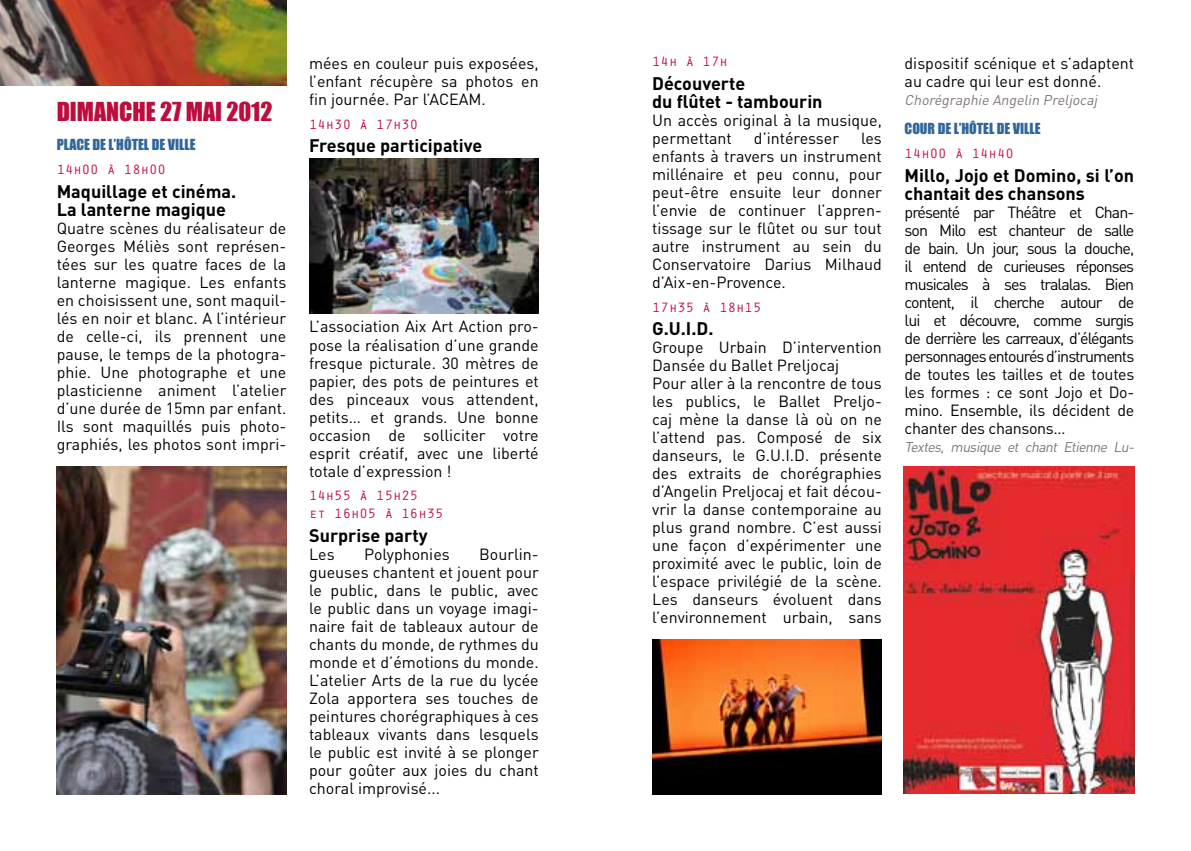
<style>
.page{position:relative;width:1191px;height:851px;background:#fff}
.page>*{position:absolute;margin:0;border:0;box-sizing:border-box;transform-origin:0 0}
.t1{font:24px "Impact";color:#bd0d3d}
.t2{font:700 18px/18px "DIN Pro";color:#000}
.t3{font:16px/18px "DIN Pro";color:#000;text-align:justify}
.t4{font:14px/18px "Orator Std";color:#bd0d3d}
.t5{font:italic 14px "DIN Pro";color:#7e7675}
.t6{font:14px "Impact";color:#30679b}
</style>
<div class="page">
<img style="left:0;top:0;width:286px;height:85px">
<img style="left:652px;top:639px;width:230px;height:155px">
<img style="left:903px;top:466px;width:231px;height:327px">
<img style="left:309px;top:159px;width:230px;height:154px">
<img style="left:57px;top:466px;width:229px;height:328px">
<h1 class="t1" style="left:57px;top:93px;width:217px">DIMANCHE 27 MAI 2012</h1>
<p class="t6" style="left:57px;top:134px;width:140px">PLACE DE L’HÔTEL DE VILLE</p>
<p class="t4" style="left:57px;top:160px;width:111px">14h00 à 18h00</p>
<p class="t2" style="left:57px;top:181px;width:181px">Maquillage et cinéma.<br>La lanterne magique</p>
<p class="t3" style="left:57px;top:218px;width:231px">Quatre scènes du réalisateur de Georges Méliès sont représen&shy;tées sur les quatre faces de la lanterne magique. Les enfants en choisissent une, sont maquil&shy;lés en noir et blanc. A l’intérieur de celle-ci, ils prennent une pause, le temps de la photogra&shy;phie. Une photographe et une plasticienne animent l’atelier d’une durée de 15mn par enfant.<br>Ils sont maquillés puis photo&shy;graphiés, les photos sont impri-</p>
<p class="t3" style="left:309px;top:53px;width:231px">mées en couleur puis exposées, l’enfant récupère sa photos en fin journée. Par l’ACEAM.</p>
<p class="t4" style="left:309px;top:114px;width:111px">14h30 à 17h30</p>
<p class="t2" style="left:309px;top:136px;width:175px">Fresque participative</p>
<p class="t3" style="left:309px;top:317px;width:231px">L’association Aix Art Action pro&shy;pose la réalisation d’une grande fresque picturale. 30 mètres de papier, des pots de peintures et des pinceaux vous attendent, petits… et grands. Une bonne occasion de solliciter votre esprit créatif, avec une liberté totale d’expression !</p>
<p class="t4" style="left:309px;top:486px;width:136px">14h55 à 15h25<br>et 16h05 à 16h35</p>
<p class="t2" style="left:309px;top:525px;width:120px">Surprise party</p>
<p class="t3" style="left:309px;top:544px;width:27px">Les</p>
<p class="t3" style="left:364px;top:544px;width:87px">Polyphonies</p>
<p class="t3" style="left:309px;top:544px;width:231px;text-indent:170px">Bourlin&shy;gueuses chantent et jouent pour le public, dans le public, avec le public dans un voyage imagi&shy;naire fait de tableaux autour de chants du monde, de rythmes du monde et d’émotions du monde.<br>L’atelier Arts de la rue du lycée Zola apportera ses touches de peintures chorégraphiques à ces tableaux vivants dans lesquels le public est invité à se plonger pour goûter aux joies du chant choral improvisé...</p>
<p class="t4" style="left:652px;top:52px;width:77px">14h à 17h</p>
<p class="t2" style="left:652px;top:73px;width:172px">Découverte<br>du flûtet - tambourin</p>
<p class="t3" style="left:652px;top:110px;width:231px">Un accès original à la musique, permettant</p>
<p class="t3" style="left:754px;top:128px;width:87px">d’intéresser</p>
<p class="t3" style="left:652px;top:128px;width:231px;text-indent:209px">les enfants à travers un instrument millénaire et peu connu, pour peut-être ensuite leur donner l’envie de continuer l’appren&shy;tissage sur le flûtet ou sur tout autre instrument au sein du Conservatoire Darius Milhaud d’Aix-en-Provence.</p>
<p class="t4" style="left:652px;top:297px;width:111px">17h35 à 18h15</p>
<p class="t2" style="left:652px;top:319px;width:63px">G.U.I.D.</p>
<p class="t3" style="left:652px;top:338px;width:231px;text-align:left">Groupe Urbain D’intervention<br>Dansée du Ballet Preljocaj<br>Pour aller à la rencontre de tous les publics, le Ballet Preljo&shy;caj mène la danse là où on ne l’attend pas. Composé de six danseurs, le G.U.I.D. présente des extraits de chorégraphies d’Angelin Preljocaj et fait décou&shy;vrir la danse contemporaine au plus grand nombre. C’est aussi une façon d’expérimenter une proximité avec le public, loin de l’espace privilégié de la scène.<br>Les danseurs évoluent dans l’environnement urbain, sans</p>
<p class="t3" style="left:904px;top:53px;width:231px">dispositif scénique et s’adaptent au cadre qui leur est donné.</p>
<p class="t5" style="left:904px;top:90px;width:194px">Chorégraphie Angelin Preljocaj</p>
<p class="t6" style="left:904px;top:118px;width:137px">COUR DE L’HÔTEL DE VILLE</p>
<p class="t4" style="left:904px;top:144px;width:111px">14h00 à 14h40</p>
<p class="t2" style="left:904px;top:165px;width:231px">Millo, Jojo et Domino, si l’on chantait des chansons</p>
<p class="t3" style="left:904px;top:202px;width:231px">présenté par Théâtre et Chan&shy;son Milo est chanteur de salle de bain. Un jour, sous la douche, il entend de curieuses réponses musicales à ses tralalas. Bien content, il cherche autour de lui et découvre, comme surgis de derrière les carreaux, d’élégants personnages entourés d’instruments de toutes les tailles et de toutes les formes : ce sont Jojo et Do&shy;mino. Ensemble, ils décident de chanter des chansons…</p>
<p class="t5" style="left:904px;top:437px;width:234px">Textes, musique et chant Etienne Lu-</p>
</div>
